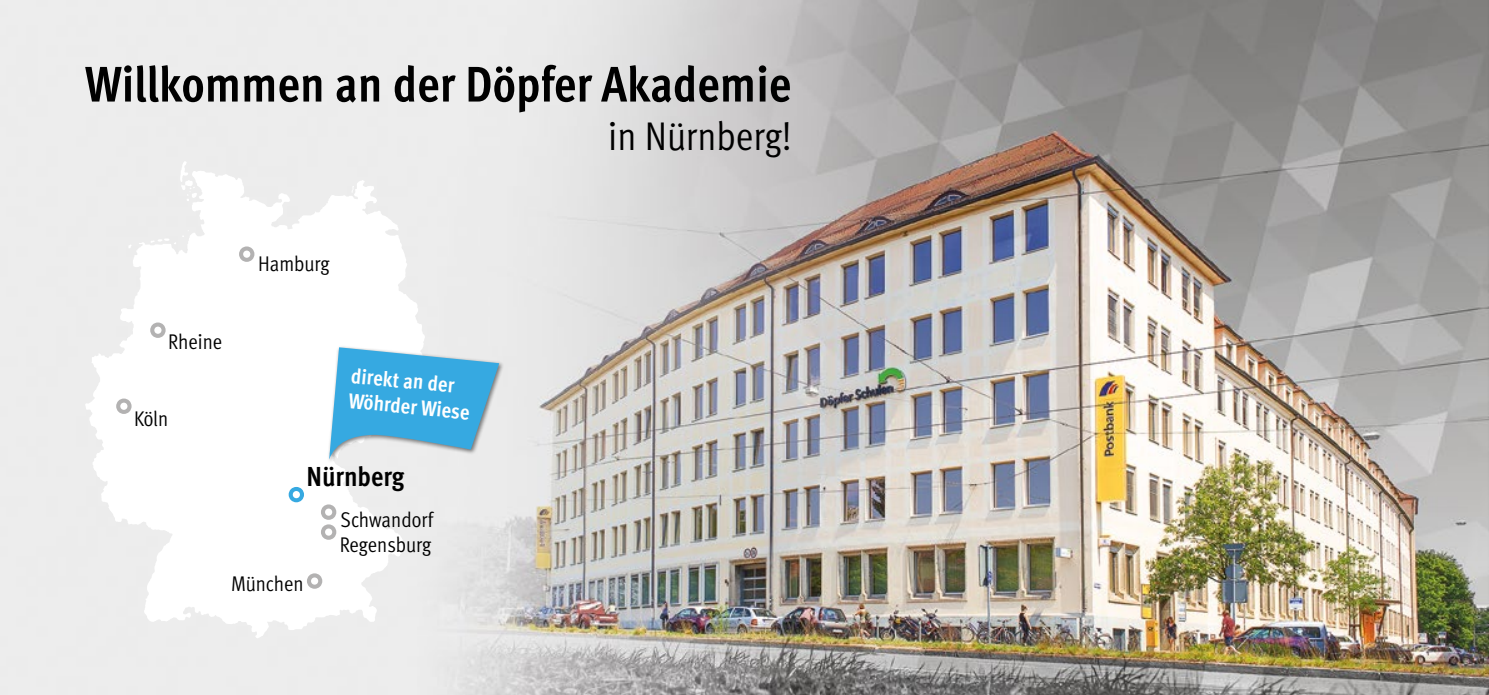
<style>
.page{position:relative;width:1489px;height:695px;background:#fff}
.page>*{position:absolute;margin:0;border:0;box-sizing:border-box;transform-origin:0 0}
.t1{font:700 condensed 50px "Meta OT";color:#000}
.t2{font:40px "Meta OT Cond Norm";color:#000}
.t3{font:700 condensed 27.5px "Meta OT";color:#000}
.t4{font:21.25px "Meta OT Cond Norm";letter-spacing:-.005em;color:#000}
.t5{font:700 condensed 21.25px/25.2px "Meta OT";color:#fff}
</style>
<div class="page">
<img style="left:0;top:0;width:1488px;height:694px">
<svg style="left:84px;top:161px;width:356px;height:477px"></svg>
<svg style="left:150px;top:322px;width:16px;height:16px"></svg>
<svg style="left:239px;top:246px;width:15px;height:16px"></svg>
<svg style="left:116px;top:398px;width:15px;height:16px"></svg>
<svg style="left:289px;top:487px;width:15px;height:15px"></svg>
<svg style="left:321px;top:504px;width:15px;height:35px"></svg>
<svg style="left:307px;top:573px;width:15px;height:15px"></svg>
<div style="left:327px;top:345px;width:177px;height:119px;background:#000;opacity:.5"></div>
<svg style="left:329px;top:347px;width:170px;height:112px;background:#6bbbe1"></svg>
<h1 class="t1" style="left:85px;top:52px;width:707px">Willkommen an der Döpfer Akademie</h1>
<h2 class="t2" style="left:608px;top:111px;width:184px">in Nürnberg!</h2>
<p class="t4" style="left:258px;top:250px;width:73px">Hamburg</p>
<p class="t4" style="left:168px;top:328px;width:56px">Rheine</p>
<p class="t4" style="left:134px;top:406px;width:36px">Köln</p>
<p class="t5" style="left:353px;top:362px;width:123px;rotate:6deg">direkt an der<br>Wöhrder Wiese</p>
<p class="t3" style="left:306px;top:459px;width:100px">Nürnberg</p>
<p class="t4" style="left:340px;top:506px;width:94px">Schwandorf</p>
<p class="t4" style="left:231px;top:570px;width:74px">München</p>
<p class="t4" style="left:340px;top:531px;width:93px">Regensburg</p>
</div>
